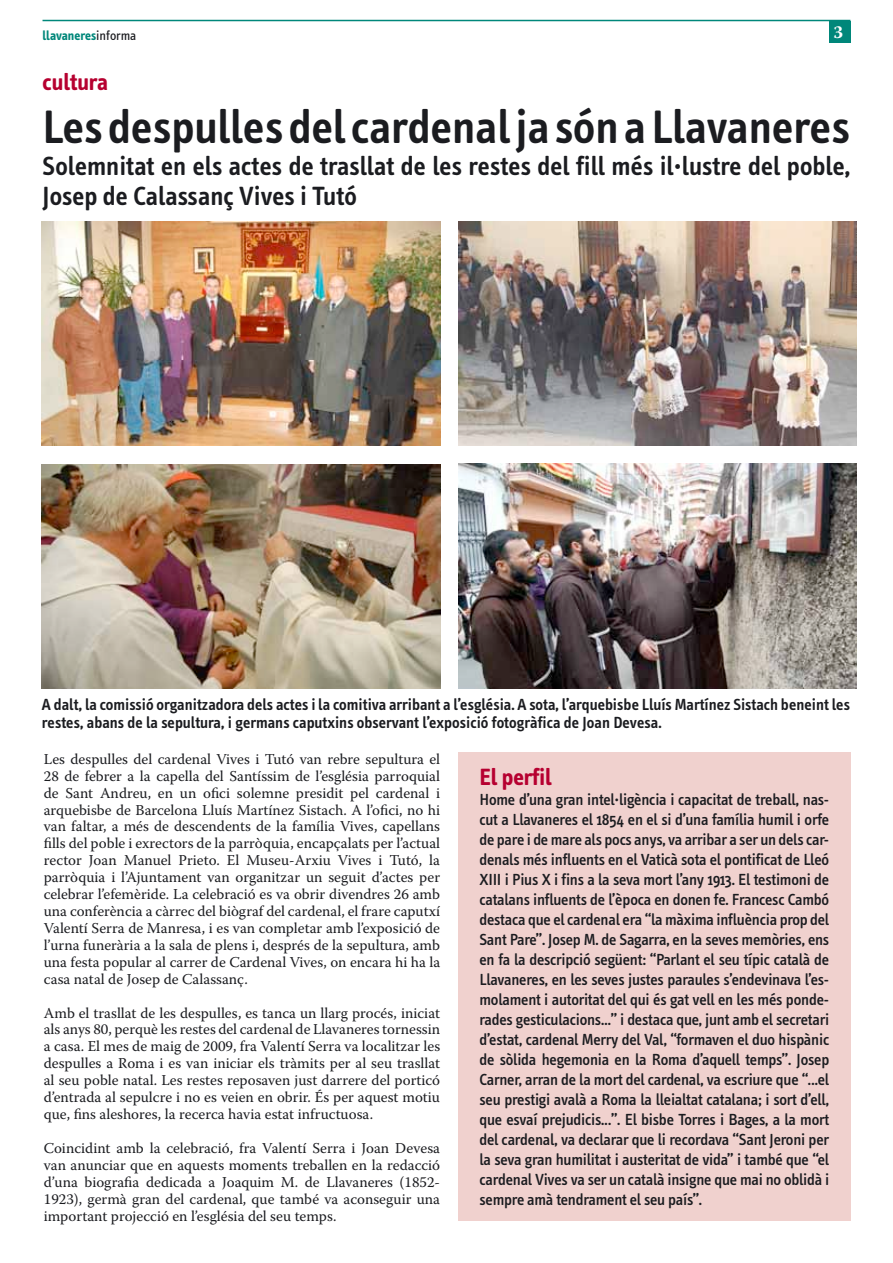
<style>
.page{position:relative;width:893px;height:1263px;background:#fff}
.page>*{position:absolute;margin:0;border:0;box-sizing:border-box;transform-origin:0 0}
.t1{font:600 48px "Info Text";color:#1b1c20}
.t2{font:600 27px/30px "Info Text";color:#1b1c20}
.t3{font:700 24px "Info Text";letter-spacing:-.005em;color:#b60030}
.t4{font:700 18px "Warnock Pro";color:#fff}
.t5{font:500 16.5px/20.1px "Info Text";letter-spacing:-.015em;color:#1b1c20;text-align:justify}
.t6{font:600 16.5px/17.7px "Info Text";color:#1b1c20}
.t7{font:15px/17px "Warnock Pro";color:#1b1c20;text-align:justify}
.t8{font:700 13.5px "Info Text";color:#00877a}
.s1{font-weight:400;color:#1b1c20}
</style>
<div class="page">
<hr style="left:43px;top:20px;width:807px;height:1px;background:#00877a">
<div style="left:829px;top:21px;width:21px;height:21px;background:#00877a"></div>
<div style="left:458px;top:753px;width:392px;height:468px;background:#f0d1ce"></div>
<img style="left:42px;top:221px;width:398px;height:225px">
<img style="left:458px;top:221px;width:398px;height:224px">
<img style="left:42px;top:464px;width:398px;height:224px">
<img style="left:458px;top:464px;width:398px;height:224px">
<p class="t8" style="left:43px;top:28px;width:95px">llavaneres<span class="s1">informa</span></p>
<h3 class="t3" style="left:43px;top:68px;width:67px">cultura</h3>
<p class="t4" style="left:833px;top:21px;width:11px">3</p>
<h1 class="t1" style="left:43px;top:100px;width:809px">Les despulles del cardenal ja són a Llavaneres</h1>
<h2 class="t2" style="left:43px;top:152px;width:809px">Solemnitat en els actes de trasllat de les restes del fill més il·lustre del poble,<br>Josep de Calassanç Vives i Tutó</h2>
<p class="t6" style="left:42px;top:696px;width:809px">A dalt, la comissió organitzadora dels actes i la comitiva arribant a l’església. A sota, l’arquebisbe Lluís Martínez Sistach beneint les restes, abans de la sepultura, i germans caputxins observant l’exposició fotogràfica de Joan Devesa.</p>
<p class="t7" style="left:44px;top:750px;width:398px">Les despulles del cardenal Vives i Tutó van rebre sepultura el 28 de febrer a la capella del Santíssim de l’església parroquial de Sant Andreu, en un ofici solemne presidit pel cardenal i arquebisbe de Barcelona Lluís Martínez Sistach. A l’ofici, no hi van faltar, a més de descendents de la família Vives, capellans fills del poble i exrectors de la parròquia, encapçalats per l’actual rector Joan Manuel Prieto. El Museu-Arxiu Vives i Tutó, la parròquia i l’Ajuntament van organitzar un seguit d’actes per celebrar l’efemèride. La celebració es va obrir divendres 26 amb una conferència a càrrec del biògraf del cardenal, el frare caputxí Valentí Serra de Manresa, i es van completar amb l’exposició de l’urna funerària a la sala de plens i, després de la sepultura, amb una festa popular al carrer de Cardenal Vives, on encara hi ha la casa natal de Josep de Calassanç.</p>
<p class="t7" style="left:44px;top:1004px;width:398px">Amb el trasllat de les despulles, es tanca un llarg procés, iniciat als anys 80, perquè les restes del cardenal de Llavaneres tornessin a casa. El mes de maig de 2009, fra Valentí Serra va localitzar les despulles a Roma i es van iniciar els tràmits per al seu trasllat al seu poble natal. Les restes reposaven just darrere del porticó d’entrada al sepulcre i no es veien en obrir. És per aquest motiu que, fins aleshores, la recerca havia estat infructuosa.</p>
<p class="t7" style="left:44px;top:1139px;width:398px">Coincidint amb la celebració, fra Valentí Serra i Joan Devesa van anunciar que en aquests moments treballen en la redacció d’una biografia dedicada a Joaquim M. de Llavaneres (1852- 1923), germà gran del cardenal, que també va aconseguir una important projecció en l’església del seu temps.</p>
<h3 class="t3" style="left:479px;top:763px;width:74px">El perfil</h3>
<p class="t5" style="left:479px;top:789px;width:351px">Home d’una gran intel·ligència i capacitat de treball, nas&shy;cut a Llavaneres el 1854 en el si d’una família humil i orfe de pare i de mare als pocs anys, va arribar a ser un dels car&shy;denals més influents en el Vaticà sota el pontificat de Lleó XIII i Pius X i fins a la seva mort l’any 1913. El testimoni de catalans influents de l’època en donen fe. Francesc Cambó destaca que el cardenal era “la màxima influència prop del Sant Pare”. Josep M. de Sagarra, en la seves memòries, ens en fa la descripció següent: “Parlant el seu típic català de Llavaneres, en les seves justes paraules s’endevinava l’es&shy;molament i autoritat del qui és gat vell en les més ponde&shy;rades gesticulacions...” i destaca que, junt amb el secretari d’estat, cardenal Merry del Val, “formaven el duo hispànic de sòlida hegemonia en la Roma d’aquell temps”. Josep Carner, arran de la mort del cardenal, va escriure que “...el seu prestigi avalà a Roma la lleialtat catalana; i sort d’ell, que esvaí prejudicis...”. El bisbe Torres i Bages, a la mort del cardenal, va declarar que li recordava “Sant Jeroni per la seva gran humilitat i austeritat de vida” i també que “el cardenal Vives va ser un català insigne que mai no oblidà i sempre amà tendrament el seu país”.</p>
</div>
